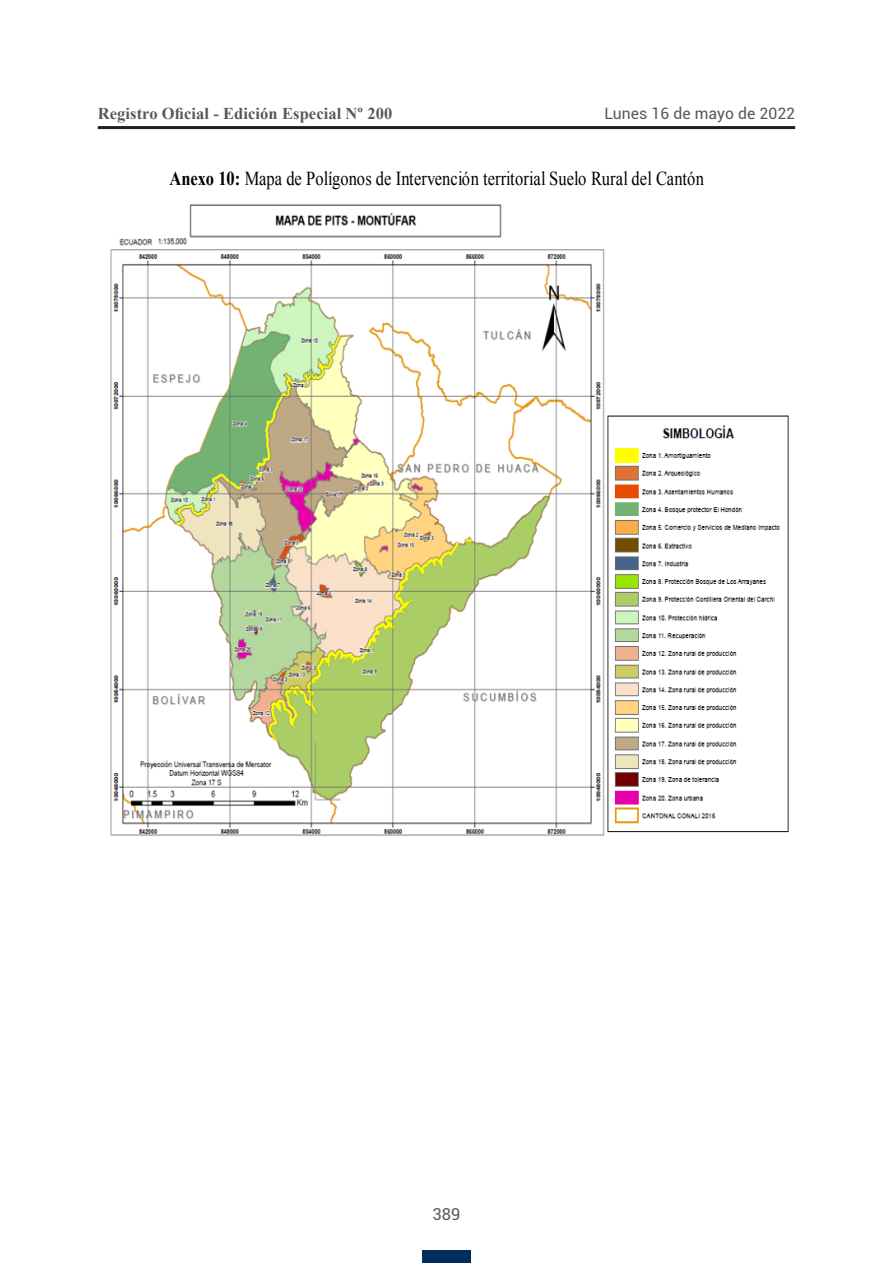
<style>
.page{position:relative;width:893px;height:1263px;background:#fff}
.page>*{position:absolute;margin:0;border:0;box-sizing:border-box;transform-origin:0 0}
.t1{font:19.65px "Times New Roman";color:#000;scale:.84 1}
.t2{font:700 16.5px "Times New Roman";letter-spacing:.005em;color:#57585a}
.t3{font:16.5px "Roboto";color:#57585a}
.t4{font:15.75px "Roboto";letter-spacing:.005em;color:#57585a}
.s1{font-weight:700}
</style>
<div class="page">
<hr style="left:98px;top:126px;width:697px;height:3px;background:#231f20">
<div style="left:422px;top:1250px;width:49px;height:13px;background:#002e5e"></div>
<img style="left:110px;top:204px;width:679px;height:632px">
<p class="t2" style="left:98px;top:102px;width:296px">Registro Oficial - Edición Especial Nº 200</p>
<p class="t4" style="left:604px;top:102px;width:192px">Lunes 16 de mayo de 2022</p>
<p class="t1" style="left:170px;top:165px;width:638px"><span class="s1">Anexo 10:</span> Mapa de Polígonos de Intervención territorial Suelo Rural del Cantón</p>
<p class="t3" style="left:432px;top:1203px;width:30px">389</p>
</div>
